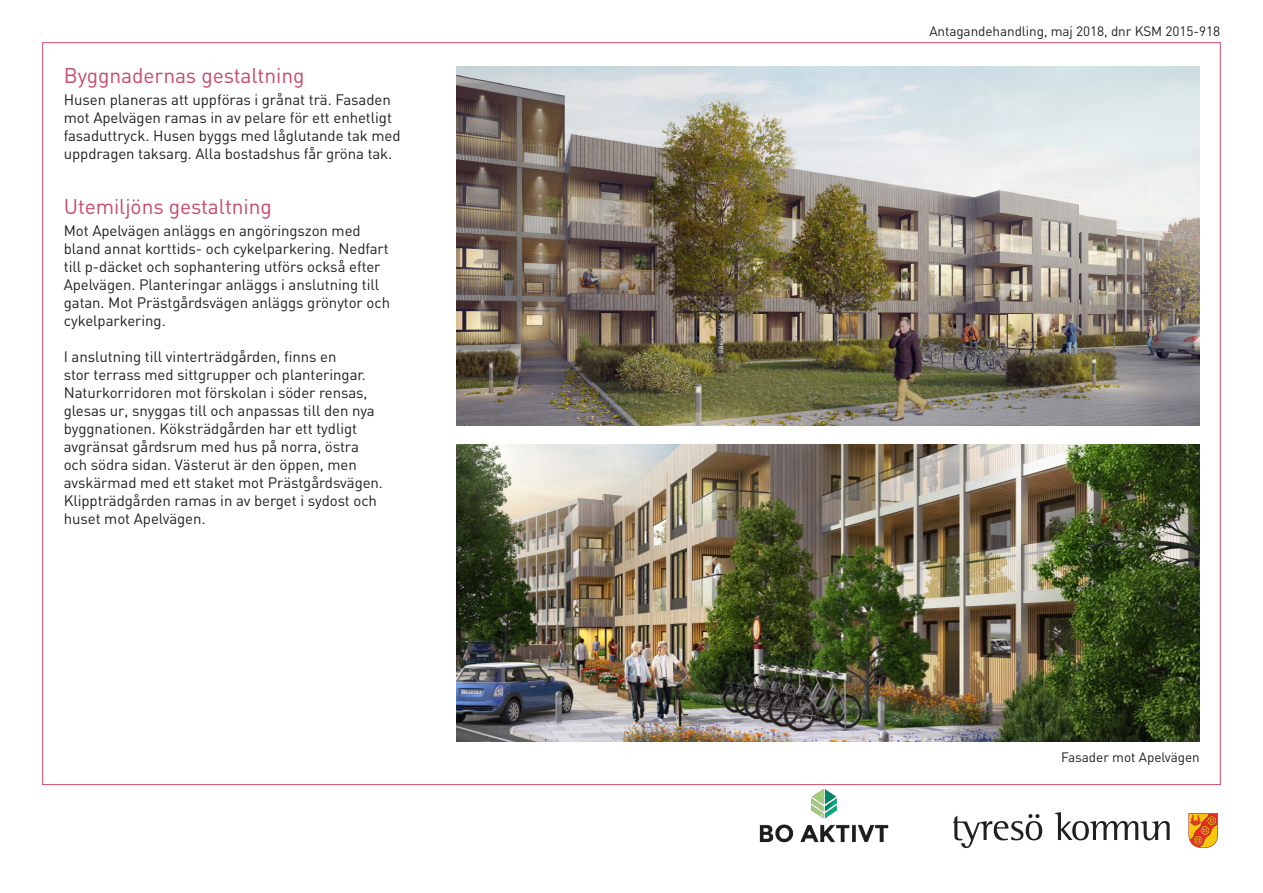
<style>
.page{position:relative;width:1263px;height:893px;background:#fff}
.page>*{position:absolute;margin:0;border:0;box-sizing:border-box;transform-origin:0 0}
.Underrubrik{font:21px "DIN";letter-spacing:-.005em;color:#c8496b}
.Brödtext_DIN{font:15px/18px "DIN";letter-spacing:-.005em;color:#231f20}
.Bildtext{font:13.5px "DIN";letter-spacing:-.005em;color:#231f20}
</style>
<div class="page">
<svg style="left:1055px;top:812px;width:115px;height:28px"></svg>
<svg style="left:953px;top:814px;width:89px;height:34px"></svg>
<svg style="left:1188px;top:813px;width:30px;height:35px"></svg>
<img style="left:456px;top:66px;width:743px;height:359px">
<img style="left:456px;top:445px;width:743px;height:297px">
<img style="left:749px;top:784px;width:150px;height:58px">
<p class="Underrubrik" style="left:64px;top:61px;width:242px">Byggnadernas gestaltning</p>
<p class="Brödtext_DIN" style="left:64px;top:90px;width:338px">Husen planeras att uppföras i grånat trä. Fasaden mot Apelvägen ramas in av pelare för ett enhetligt fasaduttryck. Husen byggs med låglutande tak med uppdragen taksarg. Alla bostadshus får gröna tak.</p>
<p class="Underrubrik" style="left:64px;top:192px;width:210px">Utemiljöns gestaltning</p>
<p class="Brödtext_DIN" style="left:64px;top:221px;width:328px">Mot Apelvägen anläggs en angöringszon med bland annat korttids- och cykelparkering. Nedfart till p-däcket och sophantering utförs också efter Apelvägen. Planteringar anläggs i anslutning till gatan. Mot Prästgårdsvägen anläggs grönytor och cykelparkering.</p>
<p class="Brödtext_DIN" style="left:64px;top:347px;width:321px">I anslutning till vinterträdgården, finns en<br>stor terrass med sittgrupper och planteringar.<br>Naturkorridoren mot förskolan i söder rensas, glesas ur, snyggas till och anpassas till den nya byggnationen. Köksträdgården har ett tydligt avgränsat gårdsrum med hus på norra, östra och södra sidan. Västerut är den öppen, men avskärmad med ett staket mot Prästgårdsvägen.<br>Klippträdgården ramas in av berget i sydost och huset mot Apelvägen.</p>
<p class="Bildtext" style="left:929px;top:23px;width:292px">Antagandehandling, maj 2018, dnr KSM 2015-918</p>
<p class="Bildtext" style="left:1061px;top:748px;width:140px">Fasader mot Apelvägen</p>
</div>
